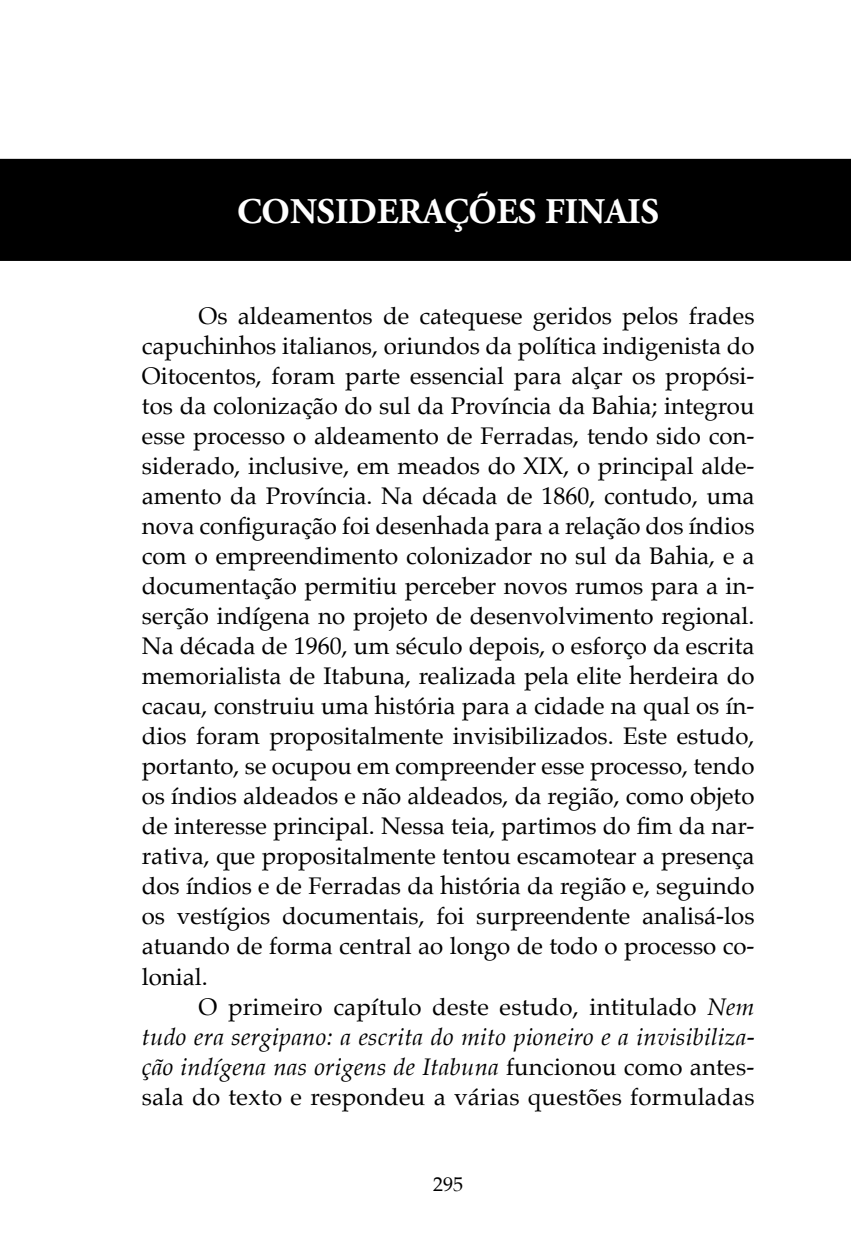
<style>
.page{position:relative;width:851px;height:1248px;background:#fff}
.page>*{position:absolute;margin:0;border:0;box-sizing:border-box;transform-origin:0 0}
.t1{font:700 36px "Adobe Garamond Pro";color:#fff}
.t2{font:24px/30px "Palatino";color:#000;text-align:justify}
.t3{font:20px "Palatino";color:#000}
.s1{font-style:italic}
</style>
<div class="page">
<div style="left:0;top:159px;width:850px;height:102px;background:#000"></div>
<h1 class="t1" style="left:237px;top:190px;width:423px">CONSIDERAÇÕES FINAIS</h1>
<p class="t2" style="left:142px;top:301px;width:614px;text-indent:57px">Os aldeamentos de catequese geridos pelos frades capuchinhos italianos, oriundos da política indigenista do Oitocentos, foram parte essencial para alçar os propósi&shy;tos da colonização do sul da Província da Bahia; integrou esse processo o aldeamento de Ferradas, tendo sido con&shy;siderado, inclusive, em meados do XIX, o principal alde&shy;amento da Província. Na década de 1860, contudo, uma nova configuração foi desenhada para a relação dos índios com o empreendimento colonizador no sul da Bahia, e a documentação permitiu perceber novos rumos para a in&shy;serção indígena no projeto de desenvolvimento regional.<br>Na década de 1960, um século depois, o esforço da escrita memorialista de Itabuna, realizada pela elite herdeira do cacau, construiu uma história para a cidade na qual os ín&shy;dios foram propositalmente invisibilizados. Este estudo, portanto, se ocupou em compreender esse processo, tendo os índios aldeados e não aldeados, da região, como objeto de interesse principal. Nessa teia, partimos do fim da nar&shy;rativa, que propositalmente tentou escamotear a presença dos índios e de Ferradas da história da região e, seguindo os vestígios documentais, foi surpreendente analisá-los atuando de forma central ao longo de todo o processo co&shy;lonial.</p>
<p class="t2" style="left:142px;top:991px;width:614px;text-indent:57px">O primeiro capítulo deste estudo, intitulado <span class="s1">Nem tudo era sergipano: a escrita do mito pioneiro e a invisibiliza&shy;ção indígena nas origens de Itabuna</span> funcionou como antes&shy;sala do texto e respondeu a várias questões formuladas</p>
<p class="t3" style="left:433px;top:1167px;width:31px">295</p>
</div>
